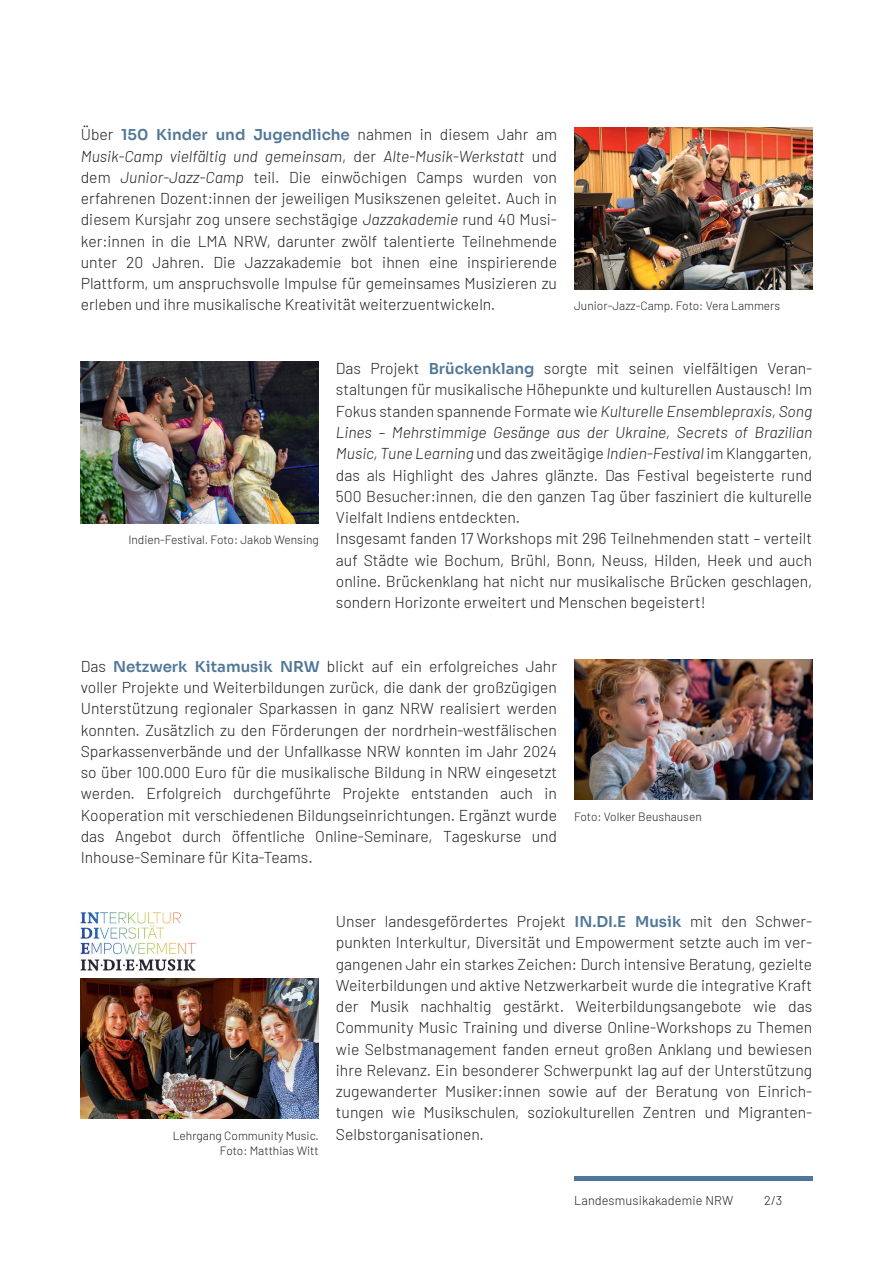
<style>
.page{position:relative;width:893px;height:1263px;background:#fff}
.page>*{position:absolute;margin:0;border:0;box-sizing:border-box;transform-origin:0 0}
.t1{font:300 15.75px/21.3px "Barlow";color:#231f20;text-align:justify}
.t2{font:300 12.75px "Barlow";letter-spacing:.01em;color:#231f20}
.t3{font:300 12.6px "Barlow";color:#231f20}
.t4{font:300 12px/15px "Barlow";color:#231f20;text-align:right}
.s1{font-family:"Sora";font-weight:600;font-size:15px;color:#517798}
.s2{font-style:italic}
</style>
<div class="page">
<hr style="left:574px;top:1177px;width:238px;height:4px;background:#517798">
<img style="left:81px;top:361px;width:238px;height:162px">
<img style="left:574px;top:659px;width:238px;height:140px">
<img style="left:574px;top:128px;width:238px;height:161px">
<img style="left:80px;top:913px;width:116px;height:58px">
<img style="left:81px;top:978px;width:238px;height:140px">
<p class="t1" style="left:81px;top:123px;width:478px">Über <span class="s1">150 Kinder und Jugendliche</span> nahmen in diesem Jahr am <span class="s2">Musik-Camp vielfältig und gemeinsam</span>, der <span class="s2">Alte-Musik-Werkstatt</span> und dem <span class="s2">Junior-Jazz-Camp</span> teil. Die einwöchigen Camps wurden von erfahrenen Dozent:innen der jeweiligen Musikszenen geleitet. Auch in diesem Kursjahr zog unsere sechstägige <span class="s2">Jazzakademie</span> rund 40 Musi&shy;ker:innen in die LMA NRW, darunter zwölf talentierte Teilnehmende unter 20 Jahren. Die Jazzakademie bot ihnen eine inspirierende Plattform, um anspruchsvolle Impulse für gemeinsames Musizieren zu erleben und ihre musikalische Kreativität weiterzuentwickeln.</p>
<p class="t4" style="left:574px;top:298px;width:208px">Junior-Jazz-Camp. Foto: Vera Lammers</p>
<p class="t4" style="left:128px;top:532px;width:192px">Indien-Festival. Foto: Jakob Wensing</p>
<p class="t1" style="left:336px;top:357px;width:478px;text-align:left">Das Projekt <span class="s1">Brückenklang</span> sorgte mit seinen vielfältigen Veran&shy;staltungen für musikalische Höhepunkte und kulturellen Austausch! Im Fokus standen spannende Formate wie <span class="s2">Kulturelle Ensemblepraxis, Song Lines – Mehrstimmige Gesänge aus der Ukraine, Secrets of Brazilian Music, Tune Learning</span> und das zweitägige <span class="s2">Indien-Festival</span> im Klanggarten, das als Highlight des Jahres glänzte. Das Festival begeisterte rund 500 Besucher:innen, die den ganzen Tag über fasziniert die kulturelle Vielfalt Indiens entdeckten.<br>Insgesamt fanden 17 Workshops mit 296 Teilnehmenden statt – verteilt auf Städte wie Bochum, Brühl, Bonn, Neuss, Hilden, Heek und auch online. Brückenklang hat nicht nur musikalische Brücken geschlagen, sondern Horizonte erweitert und Menschen begeistert!</p>
<p class="t1" style="left:81px;top:654px;width:478px">Das <span class="s1">Netzwerk Kitamusik NRW</span> blickt auf ein erfolgreiches Jahr voller Projekte und Weiterbildungen zurück, die dank der großzügigen Unterstützung regionaler Sparkassen in ganz NRW realisiert werden konnten. Zusätzlich zu den Förderungen der nordrhein-westfälischen Sparkassenverbände und der Unfallkasse NRW konnten im Jahr 2024 so über 100.000 Euro für die musikalische Bildung in NRW eingesetzt werden. Erfolgreich durchgeführte Projekte entstanden auch in Kooperation mit verschiedenen Bildungseinrichtungen. Ergänzt wurde das Angebot durch öffentliche Online-Seminare, Tageskurse und Inhouse-Seminare für Kita-Teams.</p>
<p class="t4" style="left:574px;top:808px;width:129px">Foto: Volker Beushausen</p>
<p class="t4" style="left:173px;top:1127px;width:148px">Lehrgang Community Music.<br>Foto: Matthias Witt</p>
<p class="t1" style="left:336px;top:909px;width:478px">Unser landesgefördertes Projekt <span class="s1">IN.DI.E Musik</span> mit den Schwer&shy;punkten Interkultur, Diversität und Empowerment setzte auch im ver&shy;gangenen Jahr ein starkes Zeichen: Durch intensive Beratung, gezielte Weiterbildungen und aktive Netzwerkarbeit wurde die integrative Kraft der Musik nachhaltig gestärkt. Weiterbildungsangebote wie das Community Music Training und diverse Online-Workshops zu Themen wie Selbstmanagement fanden erneut großen Anklang und bewiesen ihre Relevanz. Ein besonderer Schwerpunkt lag auf der Unterstützung zugewanderter Musiker:innen sowie auf der Beratung von Einrich&shy;tungen wie Musikschulen, soziokulturellen Zentren und Migranten-Selbstorganisationen.</p>
<p class="t2" style="left:574px;top:1191px;width:161px">Landesmusikakademie NRW</p>
<p class="t3" style="left:764px;top:1191px;width:20px">2/3</p>
</div>
